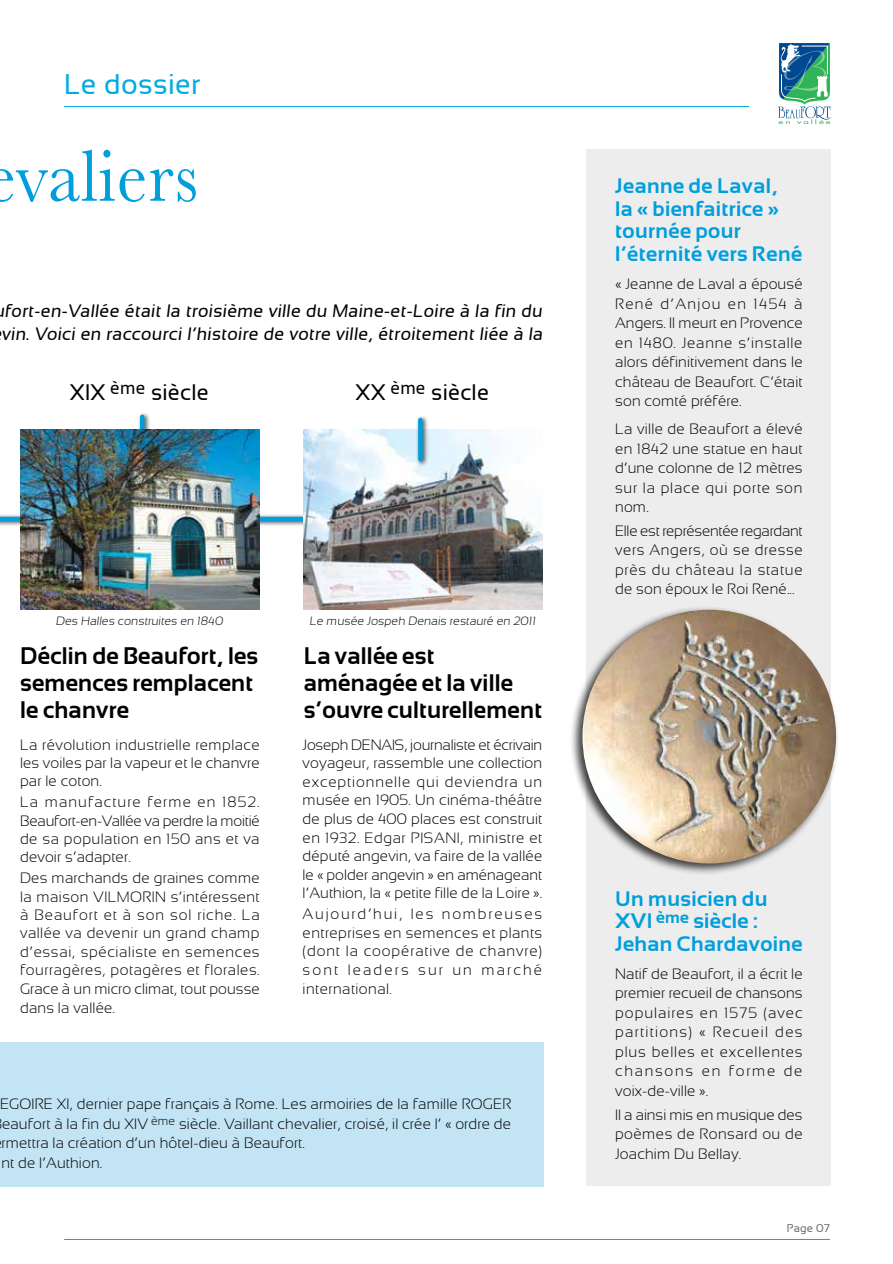
<style>
.page{position:relative;width:893px;height:1264px;background:#fff}
.page>*{position:absolute;margin:0;border:0;box-sizing:border-box;transform-origin:0 0}
.t1{font:75.9px "Baskerville";letter-spacing:.01em;color:#009fdb;scale:.91 1}
.t2{font:28.5px "Sansation";letter-spacing:.01em;color:#00ace0}
.t3{font:700 24px/27px "Sansation";letter-spacing:.01em;color:#000}
.t4{font:22.5px "Sansation";letter-spacing:.01em;color:#000}
.t5{font:700 21px/22.5px "Sansation";letter-spacing:.02em;color:#009fdb}
.t6{font:18px/22.5px "Sansation";color:#000}
.t7{font:300 15px/19.5px "Sansation";letter-spacing:.01em;color:#000;text-align:justify}
.t8{font:300 12px "Sansation";color:#000}
.t9{font:11.25px "Sansation";letter-spacing:.01em;color:#6d6e71}
.t10{font:5.7px "Futura";letter-spacing:.2em;color:#2fb457;scale:1.65 1}
</style>
<div class="page">
<div style="left:0;top:513px;width:429px;height:14px;background:#000;opacity:.75"></div>
<div style="left:0;top:516px;width:421px;height:5px;background:#009fdb"></div>
<img style="left:303px;top:429px;width:239px;height:180px">
<hr style="left:64px;top:106px;width:685px;height:1px;background:#00ace0">
<hr style="left:64px;top:1238px;width:766px;height:1px;background:#00ace0">
<svg style="left:778px;top:43px;width:53px;height:77px"></svg>
<div style="left:586px;top:150px;width:244px;height:1035px;background:#ededee"></div>
<div style="left:0;top:1041px;width:543px;height:144px;background:#c2e4f5"></div>
<div style="left:137px;top:412px;width:13px;height:52px;background:#000;opacity:.75"></div>
<hr style="left:140px;top:416px;width:4px;height:40px;background:#009fdb">
<div style="left:415px;top:415px;width:13px;height:52px;background:#000;opacity:.75"></div>
<div style="left:418px;top:420px;width:5px;height:39px;background:#009fdb"></div>
<div style="left:569px;top:605px;width:270px;height:270px;background:#000;opacity:.75"></div>
<img style="left:582px;top:609px;width:254px;height:254px;border-radius:127px">
<img style="left:20px;top:430px;width:239px;height:179px">
<h2 class="t2" style="left:64px;top:69px;width:138px">Le dossier</h2>
<h1 class="t1" style="left:-15px;top:131px;width:235px">evaliers</h1>
<p class="t6" style="left:2px;top:299px;width:545px">fort-en-Vallée était la troisième ville du Maine-et-Loire à la fin du vin. Voici en raccourci l’histoire de votre ville, étroitement liée à la</p>
<h3 class="t4" style="left:70px;top:379px;width:140px">XIX <sup>ème</sup> siècle</h3>
<h3 class="t4" style="left:355px;top:379px;width:135px">XX <sup>ème</sup> siècle</h3>
<p class="t8" style="left:56px;top:614px;width:170px">Des Halles construites en 1840</p>
<p class="t8" style="left:309px;top:614px;width:229px">Le musée Jospeh Denais restauré en 2011</p>
<h3 class="t3" style="left:20px;top:642px;width:239px">Déclin de Beaufort, les semences remplacent le chanvre</h3>
<h3 class="t3" style="left:304px;top:642px;width:240px">La vallée est aménagée et la ville s’ouvre culturellement</h3>
<p class="t7" style="left:20px;top:735px;width:241px;line-height:18.5px">La révolution industrielle remplace les voiles par la vapeur et le chanvre par le coton.</p>
<p class="t7" style="left:20px;top:792px;width:241px;line-height:18.5px">La manufacture ferme en 1852.<br>Beaufort-en-Vallée va perdre la moitié de sa population en 150 ans et va devoir s’adapter.</p>
<p class="t7" style="left:20px;top:868px;width:241px;line-height:18.5px">Des marchands de graines comme la maison VILMORIN s’intéressent à Beaufort et à son sol riche. La vallée va devenir un grand champ d’essai, spécialiste en semences fourragères, potagères et florales.<br>Grace à un micro climat, tout pousse dans la vallée.</p>
<p class="t7" style="left:303px;top:735px;width:241px;line-height:18.6px">Joseph DENAIS, journaliste et écrivain voyageur, rassemble une collection exceptionnelle qui deviendra un musée en 1905. Un cinéma-théâtre de plus de 400 places est construit en 1932. Edgar PISANI, ministre et député angevin, va faire de la vallée le « polder angevin » en aménageant l’Authion, la « petite fille de la Loire ».</p>
<p class="t7" style="left:303px;top:904px;width:241px;line-height:18.6px">Aujourd’hui, les nombreuses entreprises en semences et plants (dont la coopérative de chanvre) sont leaders sur un marché international.</p>
<p class="t7" style="left:0;top:1093px;width:513px;text-align:left">EGOIRE XI, dernier pape français à Rome. Les armoiries de la famille ROGER eaufort à la fin du XIV <sup>ème</sup> siècle. Vaillant chevalier, croisé, il crée l’ « ordre de rmettra la création d’un hôtel-dieu à Beaufort.<br>nt de l’Authion.</p>
<p class="t10" style="left:778px;top:118px;width:33px">en vallée</p>
<h3 class="t5" style="left:615px;top:175px;width:189px">Jeanne de Laval,<br>la « bienfaitrice » tournée pour l’éternité vers René</h3>
<p class="t7" style="left:615px;top:274px;width:189px">« Jeanne de Laval a épousé René d’Anjou en 1454 à Angers. Il meurt en Provence en 1480. Jeanne s’installe alors définitivement dans le château de Beaufort. C’était son comté préfére.</p>
<p class="t7" style="left:615px;top:419px;width:189px">La ville de Beaufort a élevé en 1842 une statue en haut d’une colonne de 12 mètres sur la place qui porte son nom.</p>
<p class="t7" style="left:615px;top:521px;width:189px">Elle est représentée regardant vers Angers, où se dresse près du château la statue de son époux le Roi René...</p>
<h3 class="t5" style="left:615px;top:886px;width:189px">Un musicien du<br>XVI <sup>ème</sup> siècle :<br>Jehan Chardavoine</h3>
<p class="t7" style="left:615px;top:963px;width:189px">Natif de Beaufort, il a écrit le premier recueil de chansons populaires en 1575 (avec partitions) « Recueil des plus belles et excellentes chansons en forme de voix-de-ville ».</p>
<p class="t7" style="left:615px;top:1104px;width:189px">Il a ainsi mis en musique des poèmes de Ronsard ou de Joachim Du Bellay.</p>
<p class="t9" style="left:787px;top:1221px;width:44px">Page 07</p>
</div>
